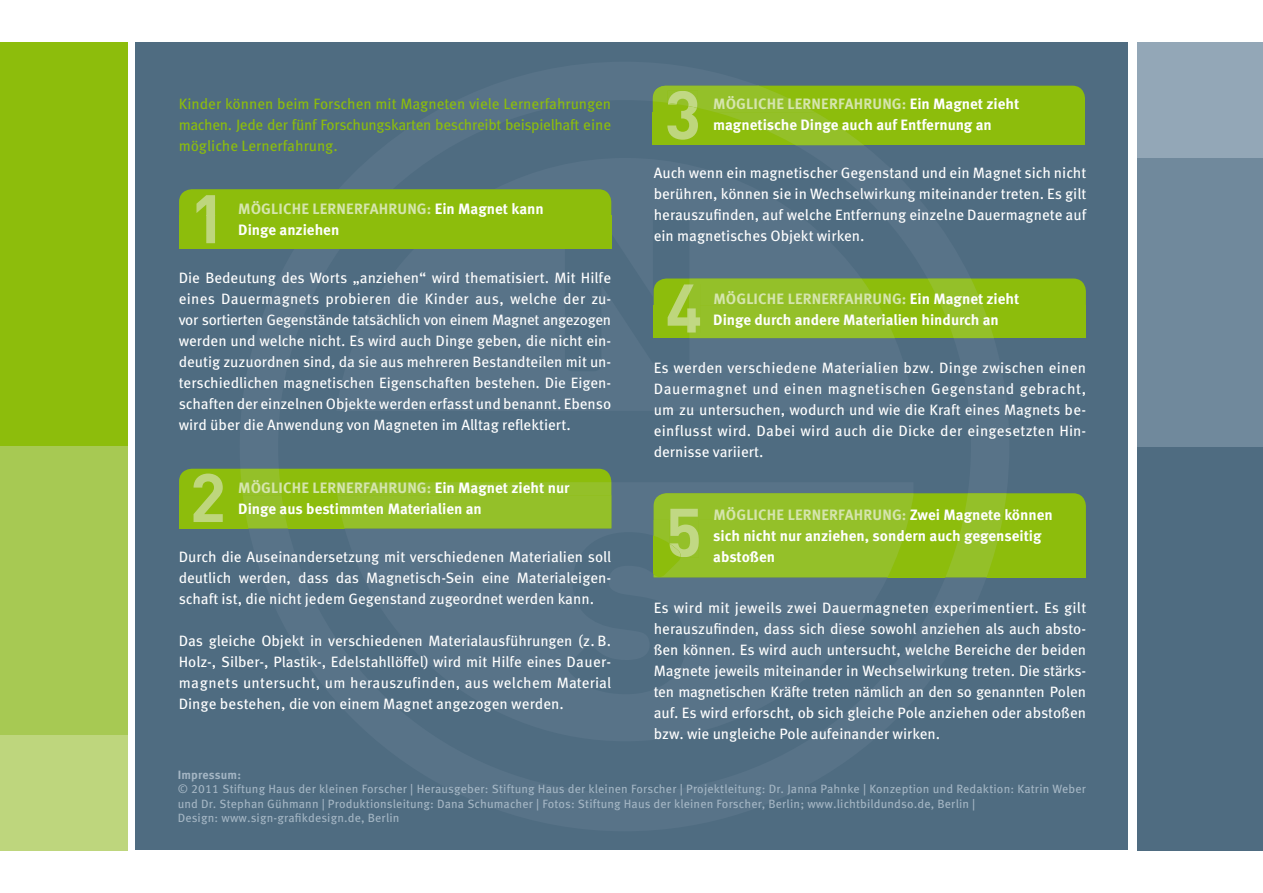
<style>
.page{position:relative;width:1263px;height:893px;background:#fff}
.page>*{position:absolute;margin:0;border:0;box-sizing:border-box;transform-origin:0 0}
.t1{font:700 67.5px "DIN";color:#bed67d}
.t2{font:700 67.5px "DIN";color:#c1d884}
.t3{font:15px/21px "Meta OT";color:#fff;text-align:justify}
.t4{font:700 15px/21px "Meta OT";color:#fff}
.t5{font:15px/21px "Meta OT";letter-spacing:-.01em;color:#8dbd0c;text-align:justify}
.t6{font:12px/14.4px "Meta OT";letter-spacing:.015em;color:#a4b6c4}
.t7{font:700 12px "Meta OT";letter-spacing:.015em;color:#a4b6c4}
.s1{color:#d5e5ad}
</style>
<div class="page">
<div style="left:136px;top:43px;width:992px;height:807px;background:#4f6c81"></div>
<div style="left:653px;top:86px;width:432px;height:44px;background:#8dbd0c;border-radius:13px"></div>
<div style="left:653px;top:112px;width:432px;height:33px;background:#8dbd0c"></div>
<div style="left:179px;top:469px;width:432px;height:44px;background:#8dbd0c;border-radius:13px"></div>
<div style="left:179px;top:495px;width:432px;height:33px;background:#8dbd0c"></div>
<div style="left:654px;top:279px;width:432px;height:44px;background:#8dbd0c;border-radius:13px"></div>
<div style="left:654px;top:305px;width:432px;height:33px;background:#8dbd0c"></div>
<div style="left:654px;top:493px;width:432px;height:44px;background:#8dbd0c;border-radius:13px"></div>
<div style="left:654px;top:520px;width:432px;height:57px;background:#8dbd0c"></div>
<svg style="left:653px;top:86px;width:210px;height:59px"></svg>
<svg style="left:240px;top:469px;width:48px;height:59px"></svg>
<svg style="left:927px;top:279px;width:82px;height:298px"></svg>
<svg style="left:689px;top:279px;width:206px;height:59px;background:#93bf26"></svg>
<div style="left:689px;top:284px;width:11px;height:21px;background:#94c029"></div>
<div style="left:689px;top:305px;width:11px;height:27px;background:#94c029"></div>
<svg style="left:344px;top:482px;width:569px;height:96px;fill:#587388"></svg>
<div style="left:336px;top:482px;width:275px;height:46px;background:#94c029"></div>
<svg style="left:654px;top:493px;width:259px;height:84px;background:#93bf27"></svg>
<div style="left:179px;top:189px;width:432px;height:44px;background:#8dbd0c;border-radius:13px"></div>
<div style="left:179px;top:216px;width:432px;height:33px;background:#8dbd0c"></div>
<div style="left:0;top:43px;width:127px;height:404px;background:#8dbd0c"></div>
<div style="left:0;top:447px;width:127px;height:288px;background:#a7c953"></div>
<div style="left:0;top:735px;width:127px;height:115px;background:#bed67d"></div>
<div style="left:1137px;top:446px;width:126px;height:404px;background:#4f6c81"></div>
<div style="left:1137px;top:158px;width:126px;height:289px;background:#70899c"></div>
<div style="left:1137px;top:43px;width:126px;height:115px;background:#93a7b7"></div>
<p class="t5" style="left:179px;top:93px;width:434px">Kinder können beim Forschen mit Magneten viele Lernerfahrungen machen. Jede der fünf Forschungskarten beschreibt beispielhaft eine mögliche Lernerfahrung.</p>
<h1 class="t1" style="left:190px;top:175px;width:38px">1</h1>
<p class="t4" style="left:238px;top:198px;width:307px"><span class="s1">MÖGLICHE LERNERFAHRUNG:</span> Ein Magnet kann<br>Dinge anziehen</p>
<p class="t3" style="left:179px;top:267px;width:434px">Die Bedeutung des Worts „anziehen“ wird thematisiert. Mit Hilfe eines Dauermagnets probieren die Kinder aus, welche der zu&shy;vor sortierten Gegenstände tatsächlich von einem Magnet angezogen werden und welche nicht. Es wird auch Dinge geben, die nicht ein&shy;deutig zuzuordnen sind, da sie aus mehreren Bestandteilen mit un&shy;terschiedlichen magnetischen Eigenschaften bestehen. Die Eigen&shy;schaften der einzelnen Objekte werden erfasst und benannt. Ebenso wird über die Anwendung von Magneten im Alltag reflektiert.</p>
<h1 class="t1" style="left:190px;top:453px;width:38px">2</h1>
<p class="t4" style="left:238px;top:477px;width:333px"><span class="s1">MÖGLICHE LERNERFAHRUNG:</span> Ein Magnet zieht nur<br>Dinge aus bestimmten Materialien an</p>
<p class="t3" style="left:179px;top:546px;width:434px">Durch die Auseinandersetzung mit verschiedenen Materialien soll deutlich werden, dass das Magnetisch-Sein eine Materialeigen&shy;schaft ist, die nicht jedem Gegenstand zugeordnet werden kann.</p>
<p class="t3" style="left:179px;top:630px;width:434px">Das gleiche Objekt in verschiedenen Materialausführungen (z. B.<br>Holz-, Silber-, Plastik-, Edelstahllöffel) wird mit Hilfe eines Dauer&shy;magnets untersucht, um herauszufinden, aus welchem Material Dinge bestehen, die von einem Magnet angezogen werden.</p>
<h1 class="t2" style="left:664px;top:71px;width:38px">3</h1>
<p class="t4" style="left:713px;top:93px;width:308px"><span class="s1">MÖGLICHE LERNERFAHRUNG:</span> Ein Magnet zieht magnetische Dinge auch auf Entfernung an</p>
<p class="t3" style="left:654px;top:162px;width:434px">Auch wenn ein magnetischer Gegenstand und ein Magnet sich nicht berühren, können sie in Wechselwirkung miteinander treten. Es gilt herauszufinden, auf welche Entfernung einzelne Dauermagnete auf ein magnetisches Objekt wirken.</p>
<h1 class="t1" style="left:665px;top:264px;width:38px">4</h1>
<p class="t4" style="left:713px;top:288px;width:308px"><span class="s1">MÖGLICHE LERNERFAHRUNG:</span> Ein Magnet zieht<br>Dinge durch andere Materialien hindurch an</p>
<p class="t3" style="left:654px;top:357px;width:434px">Es werden verschiedene Materialien bzw. Dinge zwischen einen Dauermagnet und einen magnetischen Gegenstand gebracht, um zu untersuchen, wodurch und wie die Kraft eines Magnets be&shy;einflusst wird. Dabei wird auch die Dicke der eingesetzten Hin&shy;dernisse variiert.</p>
<p class="t4" style="left:713px;top:504px;width:341px"><span class="s1">MÖGLICHE LERNERFAHRUNG:</span> Zwei Magnete können sich nicht nur anziehen, sondern auch gegenseitig abstoßen</p>
<p class="t3" style="left:654px;top:597px;width:434px">Es wird mit jeweils zwei Dauermagneten experimentiert. Es gilt herauszufinden, dass sich diese sowohl anziehen als auch absto&shy;ßen können. Es wird auch untersucht, welche Bereiche der beiden Magnete jeweils miteinander in Wechselwirkung treten. Die stärks&shy;ten magnetischen Kräfte treten nämlich an den so genannten Polen auf. Es wird erforscht, ob sich gleiche Pole anziehen oder abstoßen bzw. wie ungleiche Pole aufeinander wirken.</p>
<h1 class="t1" style="left:665px;top:488px;width:38px">5</h1>
<p class="t7" style="left:178px;top:767px;width:65px">Impressum:</p>
<p class="t6" style="left:178px;top:782px;width:910px">© 2011 Stiftung Haus der kleinen Forscher | Herausgeber: Stiftung Haus der kleinen Forscher | Projektleitung: Dr. Janna Pahnke | Konzeption und Redaktion: Katrin Weber und Dr. Stephan Gühmann | Produktionsleitung: Dana Schumacher | Fotos: Stiftung Haus der kleinen Forscher, Berlin; www.lichtbildundso.de, Berlin |<br>Design: www.sign-grafikdesign.de, Berlin</p>
</div>
